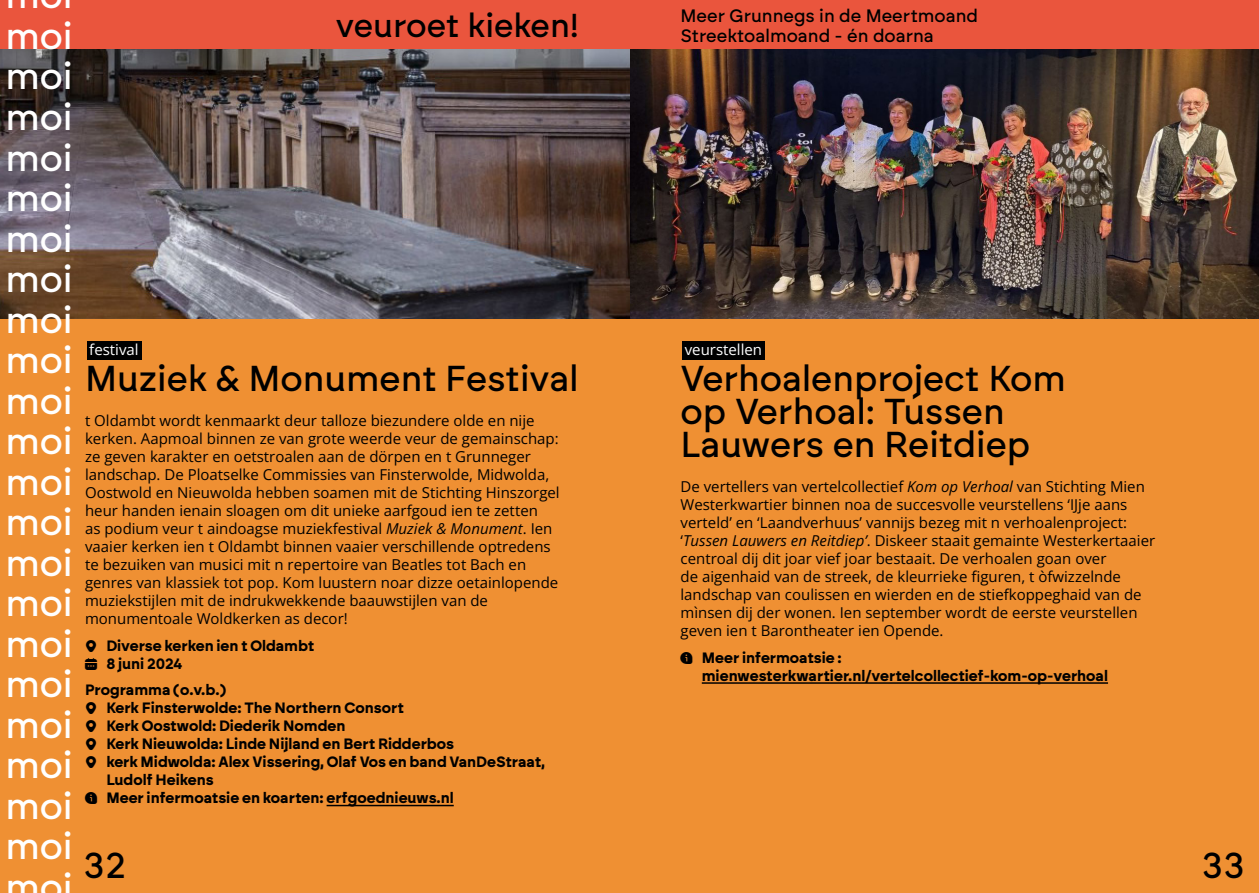
<style>
.page{position:relative;width:1259px;height:893px;background:#fff}
.page>*{position:absolute;margin:0;border:0;box-sizing:border-box;transform-origin:0 0}
.t1{font:500 37.2px/40.5px "Brockmann";color:#fff;text-align:justify}
.t2{font:500 36px/33px "Brockmann";color:#000}
.t3{font:500 33.15px "Brockmann";color:#000}
.t4{font:500 18px/19.5px "Brockmann";color:#000}
.t5{font:15px/18px "Open Sans";color:#000}
.t6{font:700 15px/18px "Brockmann";color:#000}
.t7{font:15px "Open Sans";color:#fff}
.s1{font-style:italic}
</style>
<div class="page">
<div style="left:629px;top:0;width:630px;height:893px;background:#ef9033"></div>
<div style="left:0;top:0;width:629px;height:893px;background:#ef9033"></div>
<div style="left:682px;top:341px;width:82px;height:18px;background:#000"></div>
<hr style="left:702px;top:682px;width:406px;height:2px;background:#000">
<img style="left:0;top:49px;width:1259px;height:270px">
<div style="left:87px;top:341px;width:54px;height:18px;background:#000"></div>
<hr style="left:326px;top:805px;width:128px;height:1px;background:#000">
<div style="left:629px;top:0;width:630px;height:49px;background:#ea553d"></div>
<div style="left:0;top:0;width:629px;height:49px;background:#ea553d"></div>
<h1 class="t1" style="left:5px;top:15px;width:69px">moi moi moi moi moi moi moi moi moi moi moi moi moi moi moi moi moi moi moi moi moi moi</h1>
<h3 class="t3" style="left:336px;top:4px;width:244px">veuroet kieken!</h3>
<p class="t4" style="left:680px;top:6px;width:299px">Meer Grunnegs in de Meertmoand<br>Streektoalmoand - én doarna</p>
<p class="t7" style="left:89px;top:339px;width:51px">festival</p>
<h2 class="t2" style="left:85px;top:362px;width:495px">Muziek &amp; Monument Festival</h2>
<p class="t5" style="left:85px;top:411px;width:476px">t Oldambt wordt kenmaarkt deur talloze biezundere olde en nije kerken. Aapmoal binnen ze van grote weerde veur de gemainschap: ze geven karakter en oetstroalen aan de dörpen en t Grunneger landschap. De Ploatselke Commissies van Finsterwolde, Midwolda, Oostwold en Nieuwolda hebben soamen mit de Stichting Hinszorgel heur handen ienain sloagen om dit unieke aarfgoud ien te zetten<br>as podium veur t aindoagse muziekfestival <span class="s1">Muziek &amp; Monument</span>. Ien vaaier kerken ien t Oldambt binnen vaaier verschillende optredens te bezuiken van musici mit n repertoire van Beatles tot Bach en genres van klassiek tot pop. Kom luustern noar dizze oetainlopende muziekstijlen mit de indrukwekkende baauwstijlen van de monumentoale Woldkerken as decor!</p>
<p class="t6" style="left:106px;top:636px;width:209px">Diverse kerken ien t Oldambt<br>8 juni 2024</p>
<p class="t6" style="left:106px;top:681px;width:440px;text-indent:-21px">Programma (o.v.b.)<br>Kerk Finsterwolde: The Northern Consort<br>Kerk Oostwold: Diederik Nomden<br>Kerk Nieuwolda: Linde Nijland en Bert Ridderbos<br>kerk Midwolda: Alex Vissering, Olaf Vos en band VanDeStraat, Ludolf Heikens<br>Meer infermoatsie en koarten: erfgoednieuws.nl</p>
<p class="t7" style="left:685px;top:339px;width:79px">veurstellen</p>
<h2 class="t2" style="left:680px;top:362px;width:387px">Verhoalenproject Kom op Verhoal: Tussen<br>Lauwers en Reitdiep</h2>
<p class="t5" style="left:680px;top:477px;width:476px">De vertellers van vertelcollectief <span class="s1">Kom op Verhoal</span> van Stichting Mien Westerkwartier binnen noa de succesvolle veurstellens ‘IJje aans verteld’ en ‘Laandverhuus’ vannijs bezeg mit n verhoalenproject: ‘<span class="s1">Tussen Lauwers en Reitdiep’</span>. Diskeer staait gemainte Westerkertaaier centroal dij dit joar vief joar bestaait. De verhoalen goan over<br>de aigenhaid van de streek, de kleurrieke figuren, t òfwizzelnde landschap van coulissen en wierden en de stiefkoppeghaid van de mìnsen dij der wonen. Ien september wordt de eerste veurstellen geven ien t Barontheater ien Opende.</p>
<p class="t6" style="left:702px;top:648px;width:408px">Meer infermoatsie : mienwesterkwartier.nl/vertelcollectief-kom-op-verhoal</p>
<h2 class="t2" style="left:83px;top:848px;width:44px">32</h2>
<h2 class="t2" style="left:1201px;top:848px;width:45px">33</h2>
</div>
